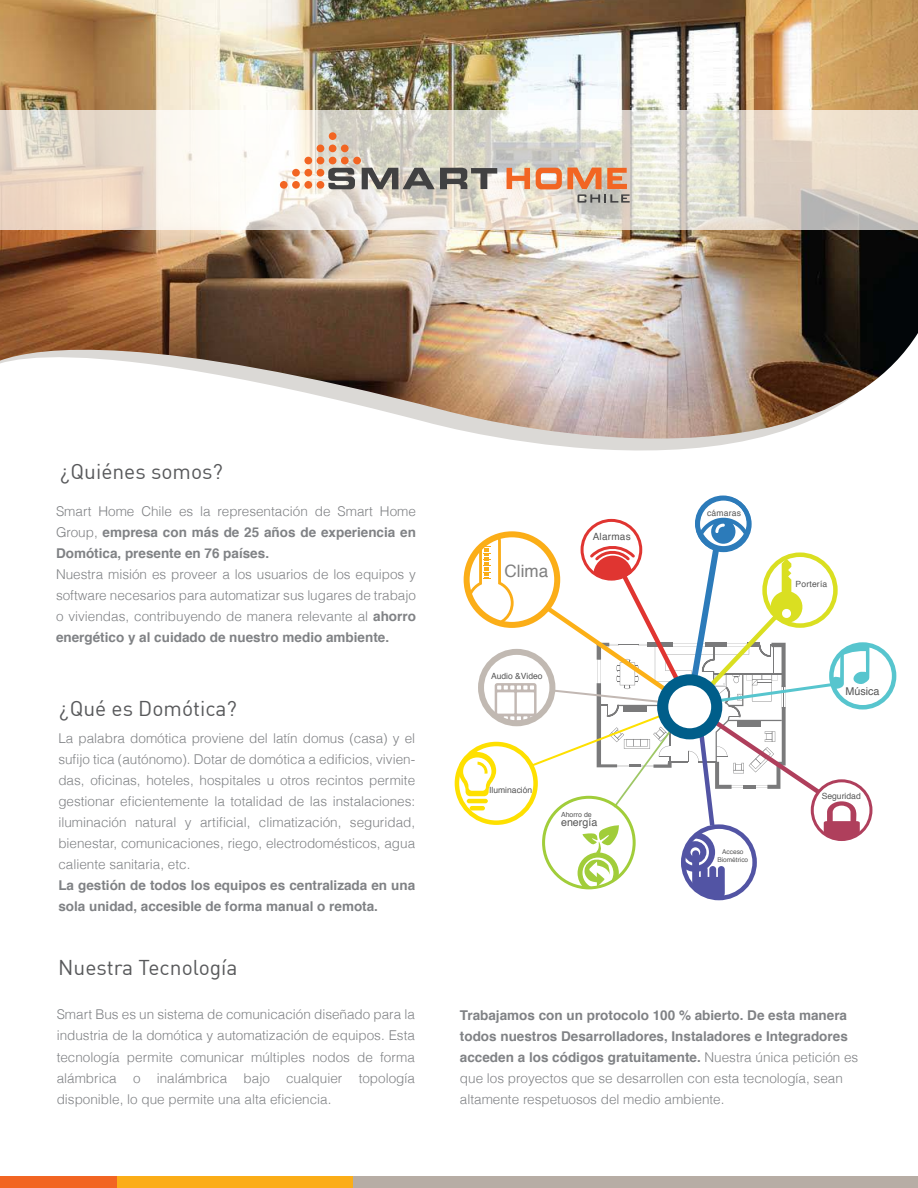
<style>
.page{position:relative;width:918px;height:1188px;background:#fff}
.page>*{position:absolute;margin:0;border:0;box-sizing:border-box;transform-origin:0 0}
.t1{font:21px "Adi Haus";color:#58595b}
.t2{font:17.1px "Helvetica";color:#808080}
.t3{font:300 13.5px/21px "Helvetica";color:#808285;text-align:justify}
.t4{font:700 13.5px/21px "Helvetica";color:#808285}
.t5{font:10.8px "Helvetica";color:#565656}
.t6{font:10.65px "Helvetica";color:#565656}
.t7{font:9.9px "Helvetica";letter-spacing:.025em;color:#565656}
.t8{font:8.55px "Helvetica";color:#565656}
.t9{font:8.55px "Helvetica";letter-spacing:.025em;color:#565656}
.t10{font:7.05px "Helvetica";color:#565656}
.t11{font:6.6px/8.6px "Helvetica";color:#565656;text-align:center}
.s1{font-weight:300}
.s2{font-weight:700}
</style>
<div class="page">
<img style="left:0;top:0;width:918px;height:451px">
<div style="left:353px;top:1177px;width:565px;height:11px;background:#b7ada5"></div>
<div style="left:117px;top:1177px;width:236px;height:11px;background:#fbad18"></div>
<div style="left:0;top:1177px;width:117px;height:11px;background:#f26522"></div>
<svg style="left:0;top:111px;width:918px;height:119px"></svg>
<div style="left:329px;top:132px;width:7px;height:8px;background:#f26522;border-radius:50%"></div>
<div style="left:329px;top:145px;width:7px;height:7px;background:#f26522;border-radius:50%"></div>
<div style="left:329px;top:157px;width:7px;height:7px;background:#f26522;border-radius:50%"></div>
<div style="left:341px;top:145px;width:8px;height:7px;background:#f26522;border-radius:50%"></div>
<div style="left:341px;top:157px;width:8px;height:7px;background:#f26522;border-radius:50%"></div>
<div style="left:353px;top:157px;width:8px;height:7px;background:#f26522;border-radius:50%"></div>
<div style="left:317px;top:145px;width:7px;height:7px;background:#f26522;border-radius:50%"></div>
<div style="left:317px;top:157px;width:7px;height:7px;background:#f26522;border-radius:50%"></div>
<div style="left:317px;top:169px;width:7px;height:8px;background:#f26522;border-radius:50%"></div>
<div style="left:317px;top:181px;width:7px;height:8px;background:#f26522;border-radius:50%"></div>
<div style="left:304px;top:157px;width:8px;height:7px;background:#f26522;border-radius:50%"></div>
<div style="left:304px;top:169px;width:8px;height:8px;background:#f26522;border-radius:50%"></div>
<div style="left:304px;top:181px;width:8px;height:8px;background:#f26522;border-radius:50%"></div>
<div style="left:292px;top:169px;width:8px;height:8px;background:#f26522;border-radius:50%"></div>
<div style="left:292px;top:181px;width:8px;height:8px;background:#f26522;border-radius:50%"></div>
<div style="left:280px;top:181px;width:8px;height:8px;background:#f26522;border-radius:50%"></div>
<svg style="left:328px;top:168px;width:27px;height:22px"></svg>
<svg style="left:362px;top:167px;width:135px;height:22px;background:#8c8a85"></svg>
<svg style="left:507px;top:168px;width:23px;height:21px"></svg>
<svg style="left:536px;top:168px;width:94px;height:35px;background:#d8a689"></svg>
<div style="left:829px;top:642px;width:67px;height:68px;border:4px solid #57c5ce;border-radius:50%"></div>
<div style="left:696px;top:496px;width:56px;height:56px;border:4px solid #2c7bba;border-radius:50%"></div>
<svg style="left:458px;top:518px;width:412px;height:379px"></svg>
<h1 class="t1" style="left:60px;top:458px;width:164px">¿Quiénes somos?</h1>
<p class="t4" style="left:56px;top:501px;width:361px;text-align:justify"><span class="s1">Smart Home Chile es la representación de Smart Home Group,</span> empresa con más de 25 años de experiencia en Domótica, presente en 76 países.</p>
<p class="t3" style="left:56px;top:563px;width:361px">Nuestra misión es proveer a los usuarios de los equipos y software necesarios para automatizar sus lugares de trabajo o viviendas, contribuyendo de manera relevante al <span class="s2">ahorro energético y al cuidado de nuestro medio ambiente.</span></p>
<h1 class="t1" style="left:59px;top:695px;width:179px">¿Qué es Domótica?</h1>
<p class="t3" style="left:58px;top:727px;width:358px">La palabra domótica proviene del latín domus (casa) y el sufijo tica (autónomo). Dotar de domótica a edificios, vivien&shy;das, oficinas, hoteles, hospitales u otros recintos permite gestionar eficientemente la totalidad de las instalaciones: iluminación natural y artificial, climatización, seguridad, bienestar, comunicaciones, riego, electrodomésticos, agua caliente sanitaria, etc.</p>
<p class="t4" style="left:58px;top:875px;width:358px">La gestión de todos los equipos es centralizada en una sola unidad, accesible de forma manual o remota.</p>
<h1 class="t1" style="left:58px;top:955px;width:181px">Nuestra Tecnología</h1>
<p class="t3" style="left:57px;top:1004px;width:360px">Smart Bus es un sistema de comunicación diseñado para la industria de la domótica y automatización de equipos. Esta tecnología permite comunicar múltiples nodos de forma alámbrica o inalámbrica bajo cualquier topología disponible, lo que permite una alta eficiencia.</p>
<p class="t2" style="left:505px;top:558px;width:45px">Clima</p>
<p class="t8" style="left:491px;top:669px;width:53px">Audio &amp;Video</p>
<p class="t7" style="left:593px;top:529px;width:39px">Alarmas</p>
<p class="t8" style="left:489px;top:784px;width:45px">Iluminación</p>
<p class="t10" style="left:561px;top:809px;width:32px">Ahorro de</p>
<p class="t6" style="left:561px;top:814px;width:38px">energía</p>
<p class="t9" style="left:707px;top:506px;width:35px">cámaras</p>
<p class="t11" style="left:717px;top:847px;width:32px">Acceso<br>Biométrico</p>
<p class="t9" style="left:795px;top:577px;width:33px">Portería</p>
<p class="t5" style="left:845px;top:683px;width:36px">Música</p>
<p class="t8" style="left:822px;top:789px;width:41px">Seguridad</p>
<p class="t4" style="left:460px;top:1005px;width:400px">Trabajamos con un protocolo 100 % abierto. De esta manera todos nuestros Desarrolladores, Instaladores e Integradores acceden a los códigos gratuitamente. <span class="s1">Nuestra única petición es que los proyectos que se desarrollen con esta tecnología, sean altamente respetuosos del medio ambiente.</span></p>
</div>
